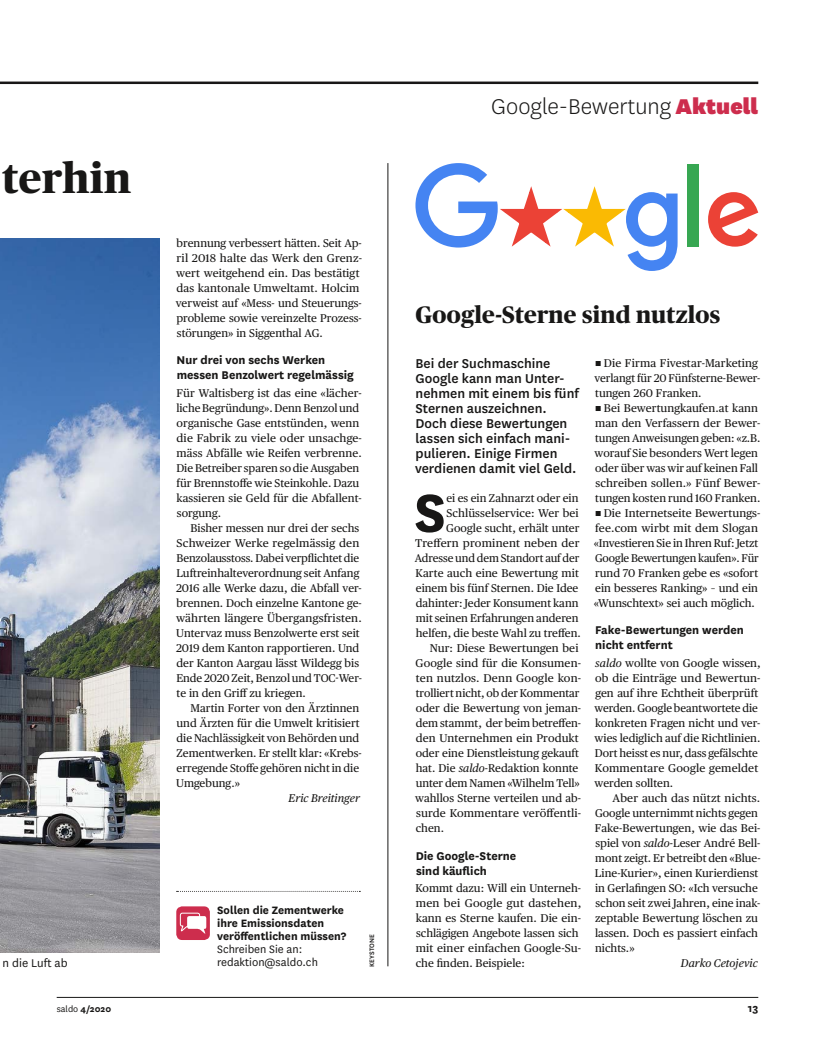
<style>
.page{position:relative;width:815px;height:1053px;background:#fff}
.page>*{position:absolute;margin:0;border:0;box-sizing:border-box;transform-origin:0 0}
.t1{font:700 62.12px "National";color:#181716}
.t2{font:800 42.5px "Publico Headline";letter-spacing:.015em;color:#181716}
.t3{font:300 25px "National";color:#181716}
.t4{font:800 23.75px "Publico Headline";letter-spacing:.01em;color:#181716}
.t5{font:500 15px/15px "National";color:#181716}
.t6{font:700 13.12px/15px "National";color:#181716}
.t7{font:13.12px "National";color:#181716}
.t8{font:700 12.5px/13.1px "National";color:#181716}
.t9{font:12.5px/13.1px "National";color:#181716}
.t10{font:11.25px/15px "Publico Text";color:#181716}
.t11{font:italic 11.25px "Publico Text";color:#181716}
.t12{font:700 10px "National";color:#181716}
.t13{font:500 7.5px "National";letter-spacing:.025em;color:#181716}
.s1{font-weight:900;color:#cd2d4d}
.s2{font-style:italic}
.s3{font-weight:400}
</style>
<div class="page">
<hr style="left:57px;top:997px;width:701px;height:1px;background:#181716">
<hr style="left:0;top:81px;width:758px;height:3px;background:#181716">
<div style="left:687px;top:164px;width:12px;height:83px;background:#37a752"></div>
<svg style="left:708px;top:192px;width:50px;height:55px"></svg>
<svg style="left:415px;top:163px;width:263px;height:108px"></svg>
<svg style="left:177px;top:891px;width:183px;height:1px"></svg>
<div style="left:176px;top:906px;width:34px;height:33px;background:#cd2d4d;border-radius:6px"></div>
<svg style="left:179px;top:912px;width:27px;height:22px"></svg>
<img style="left:0;top:239px;width:159px;height:712px">
<hr style="left:388px;top:163px;width:1px;height:803px;background:#181716">
<h2 class="t2" style="left:2px;top:147px;width:130px">terhin</h2>
<p class="t7" style="left:3px;top:954px;width:66px">n die Luft ab</p>
<h3 class="t3" style="left:491px;top:91px;width:268px">Google-Bewertung <span class="s1">Aktuell</span></h3>
<p class="t10" style="left:176px;top:234px;width:187px">brennung verbessert hätten. Seit Ap&shy;ril 2018 halte das Werk den Grenz&shy;wert weitgehend ein. Das bestätigt das kantonale Umweltamt. Holcim verweist auf «Mess- und Steuerungs&shy;probleme sowie vereinzelte Prozess&shy;störungen» in Siggenthal AG.</p>
<p class="t6" style="left:177px;top:352px;width:179px">Nur drei von sechs Werken messen Benzolwert regelmässig</p>
<p class="t10" style="left:176px;top:384px;width:187px">Für Waltisberg ist das eine «lächer&shy;liche Begründung». Denn Benzol und organische Gase entstünden, wenn die Fabrik zu viele oder unsachge&shy;mäss Abfälle wie Reifen verbrenne.<br>Die Betreiber sparen so die Ausgaben für Brennstoffe wie Steinkohle. Dazu kassieren sie Geld für die Abfallent&shy;sorgung.</p>
<p class="t10" style="left:176px;top:519px;width:187px;text-indent:15px">Bisher messen nur drei der sechs Schweizer Werke regelmässig den Benzolausstoss. Dabei verpflichtet die Luftreinhalteverordnung seit Anfang 2016 alle Werke dazu, die Abfall ver&shy;brennen. Doch einzelne Kantone ge&shy;währten längere Übergangsfristen.<br>Untervaz muss Benzolwerte erst seit 2019 dem Kanton rapportieren. Und der Kanton Aargau lässt Wildegg bis Ende 2020 Zeit, Benzol und TOC-Wer&shy;te in den Griff zu kriegen.</p>
<p class="t10" style="left:176px;top:699px;width:186px;text-indent:14px">Martin Forter von den Ärztinnen und Ärzten für die Umwelt kritisiert die Nachlässigkeit von Behörden und<br>Zementwerken. Er stellt klar: «Krebs&shy;erregende Stoffe gehören nicht in die<br>Umgebung.»</p>
<p class="t11" style="left:289px;top:789px;width:73px">Eric Breitinger</p>
<p class="t8" style="left:217px;top:902px;width:131px">Sollen die Zementwerke ihre Emissionsdaten veröffentlichen müssen?</p>
<p class="t9" style="left:217px;top:942px;width:102px">Schreiben Sie an: redaktion@saldo.ch</p>
<p class="t13" style="left:367px;top:966px;width:35px;rotate:-90deg">KEYSTONE</p>
<h3 class="t4" style="left:415px;top:297px;width:306px">Google-Sterne sind nutzlos</h3>
<h3 class="t5" style="left:415px;top:355px;width:165px">Bei der Suchmaschine<br>Google kann man Unter&shy;nehmen mit einem bis fünf<br>Sternen auszeichnen.<br>Doch diese Bewertungen lassen sich einfach mani&shy;pulieren. Einige Firmen verdienen damit viel Geld.</h3>
<h1 class="t1" style="left:414px;top:469px;width:34px">S</h1>
<p class="t10" style="left:446px;top:489px;width:134px">ei es ein Zahnarzt oder ein</p>
<p class="t10" style="left:594px;top:354px;width:167px;text-indent:9px">Die Firma Fivestar-Marketing verlangt für 20 Fünfsterne-Bewer&shy;tungen 260 Franken.</p>
<p class="t10" style="left:604px;top:399px;width:156px">Bei Bewertungkaufen.at kann</p>
<p class="t10" style="left:595px;top:414px;width:167px">man den Verfassern der Bewer-</p>
<p class="t10" style="left:595px;top:429px;width:167px">tungen Anweisungen geben: «z.B.</p>
<p class="t10" style="left:595px;top:444px;width:165px">worauf Sie besonders Wert legen</p>
<p class="t10" style="left:595px;top:459px;width:164px">oder über was wir auf keinen Fall</p>
<p class="t10" style="left:595px;top:474px;width:167px">schreiben sollen.» Fünf Bewer-</p>
<p class="t10" style="left:595px;top:489px;width:167px">tungen kosten rund 160 Franken.</p>
<p class="t10" style="left:604px;top:504px;width:158px">Die Internetseite Bewertungs-</p>
<p class="t10" style="left:595px;top:519px;width:164px">fee.com wirbt mit dem Slogan</p>
<p class="t10" style="left:594px;top:534px;width:166px">«Investieren Sie in Ihren Ruf: Jetzt</p>
<p class="t10" style="left:595px;top:549px;width:165px">Google Bewertungen kaufen». Für</p>
<p class="t10" style="left:595px;top:564px;width:165px">rund 70 Franken gebe es «sofort</p>
<p class="t10" style="left:595px;top:579px;width:164px">ein besseres Ranking» – und ein</p>
<p class="t10" style="left:594px;top:594px;width:163px">«Wunschtext» sei auch möglich.</p>
<p class="t6" style="left:595px;top:622px;width:150px">Fake-Bewertungen werden nicht entfernt</p>
<p class="t10" style="left:595px;top:654px;width:168px"><span class="s2">saldo</span> wollte von Google wissen, ob die Einträge und Bewertun&shy;gen auf ihre Echtheit überprüft werden. Google beantwortete die konkreten Fragen nicht und ver&shy;wies lediglich auf die Richtlinien.<br>Dort heisst es nur, dass gefälschte<br>Kommentare Google gemeldet werden sollten.</p>
<p class="t10" style="left:595px;top:789px;width:167px;text-indent:18px">Aber auch das nützt nichts.<br>Google unternimmt nichts gegen<br>Fake-Bewertungen, wie das Bei&shy;spiel von <span class="s2">saldo</span>-Leser André Bell&shy;mont zeigt. Er betreibt den «Blue-<br>Line-Kurier», einen Kurierdienst in Gerlafingen SO: «Ich versuche schon seit zwei Jahren, eine inak&shy;zeptable Bewertung löschen zu lassen. Doch es passiert einfach nichts.»</p>
<p class="t11" style="left:681px;top:954px;width:78px">Darko Cetojevic</p>
<p class="t10" style="left:446px;top:504px;width:134px">Schlüsselservice: Wer bei</p>
<p class="t10" style="left:446px;top:519px;width:135px">Google sucht, erhält unter</p>
<p class="t10" style="left:415px;top:534px;width:166px">Treffern prominent neben der</p>
<p class="t10" style="left:415px;top:549px;width:166px">Adresse und dem Standort auf der</p>
<p class="t10" style="left:416px;top:564px;width:165px">Karte auch eine Bewertung mit</p>
<p class="t10" style="left:416px;top:579px;width:164px">einem bis fünf Sternen. Die Idee</p>
<p class="t10" style="left:416px;top:594px;width:164px">dahinter: Jeder Konsument kann</p>
<p class="t10" style="left:416px;top:609px;width:164px">mit seinen Erfahrungen anderen</p>
<p class="t10" style="left:416px;top:624px;width:167px">helfen, die beste Wahl zu treffen.</p>
<p class="t10" style="left:430px;top:639px;width:150px">Nur: Diese Bewertungen bei</p>
<p class="t10" style="left:416px;top:654px;width:167px">Google sind für die Konsumen-</p>
<p class="t10" style="left:416px;top:669px;width:166px">ten nutzlos. Denn Google kon-</p>
<p class="t10" style="left:416px;top:684px;width:165px">trolliert nicht, ob der Kommentar</p>
<p class="t10" style="left:416px;top:699px;width:167px">oder die Bewertung von jeman-</p>
<p class="t10" style="left:416px;top:714px;width:167px">dem stammt, der beim betreffen-</p>
<p class="t10" style="left:416px;top:729px;width:165px">den Unternehmen ein Produkt</p>
<p class="t10" style="left:416px;top:744px;width:165px">oder eine Dienstleistung gekauft</p>
<p class="t10" style="left:416px;top:759px;width:164px">hat. Die <span class="s2">saldo</span>-Redaktion konnte</p>
<p class="t10" style="left:416px;top:774px;width:166px">unter dem Namen «Wilhelm Tell»</p>
<p class="t10" style="left:415px;top:789px;width:167px">wahllos Sterne verteilen und ab-</p>
<p class="t10" style="left:416px;top:804px;width:167px">surde Kommentare veröffentli-</p>
<p class="t10" style="left:416px;top:819px;width:30px">chen.</p>
<p class="t6" style="left:416px;top:847px;width:102px">Die Google-Sterne sind käuflich</p>
<p class="t10" style="left:416px;top:879px;width:167px">Kommt dazu: Will ein Unterneh&shy;men bei Google gut dastehen, kann es Sterne kaufen. Die ein&shy;schlägigen Angebote lassen sich mit einer einfachen Google-Su&shy;che finden. Beispiele:</p>
<p class="t12" style="left:57px;top:1002px;width:56px"><span class="s3">saldo</span> 4/2020</p>
<p class="t8" style="left:748px;top:1000px;width:12px">13</p>
</div>
